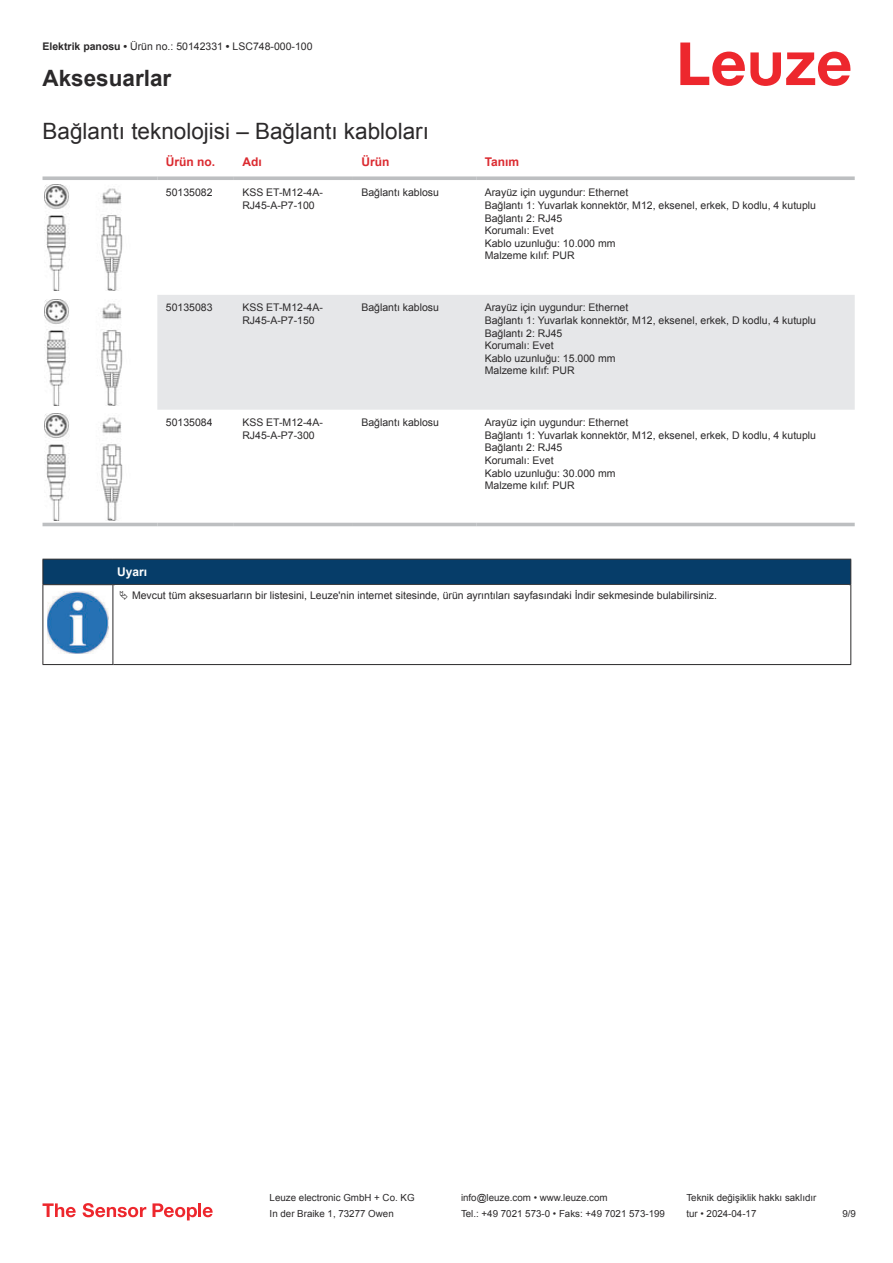
<style>
.page{position:relative;width:893px;height:1263px;background:#fff}
.page>*{position:absolute;margin:0;border:0;box-sizing:border-box;transform-origin:0 0}
.t1{font:22.5px "Arial";color:#2b292a}
.t2{font:700 22.5px "Arial";color:#2b292a}
.t3{font:700 12px "Arial";color:#db2a30}
.t4{font:700 12px "Arial";color:#fff}
.t5{font:10.5px/12.6px "Arial";color:#2b292a}
.t6{font:9.75px "Arial";color:#2b292a}
.s1{font-weight:700}
</style>
<div class="page">
<svg style="left:680px;top:43px;width:170px;height:43px"></svg>
<svg style="left:43px;top:190px;width:812px;height:337px"></svg>
<div style="left:157px;top:295px;width:698px;height:115px;background:#e6e7e9"></div>
<svg style="left:43px;top:176px;width:114px;height:4px"></svg>
<svg style="left:157px;top:176px;width:77px;height:4px"></svg>
<svg style="left:234px;top:176px;width:119px;height:4px"></svg>
<svg style="left:353px;top:176px;width:123px;height:4px"></svg>
<svg style="left:476px;top:176px;width:379px;height:4px;background:#c4c6c8"></svg>
<hr style="left:43px;top:523px;width:114px;height:3px;background:#bdbfc1">
<hr style="left:157px;top:523px;width:77px;height:3px;background:#bdbfc1">
<hr style="left:234px;top:523px;width:119px;height:3px;background:#bdbfc1">
<hr style="left:353px;top:523px;width:123px;height:3px;background:#bdbfc1">
<hr style="left:476px;top:523px;width:379px;height:3px;background:#bdbfc1">
<img style="left:45px;top:184px;width:93px;height:107px">
<img style="left:45px;top:299px;width:93px;height:106px">
<img style="left:45px;top:414px;width:93px;height:106px">
<div style="left:43px;top:559px;width:808px;height:26px;background:#063d69"></div>
<hr style="left:113px;top:584px;width:738px;height:1px;background:#2b292a">
<hr style="left:43px;top:585px;width:1px;height:75px;background:#2b292a">
<hr style="left:113px;top:585px;width:1px;height:75px;background:#2b292a">
<hr style="left:850px;top:585px;width:1px;height:75px;background:#2b292a">
<hr style="left:43px;top:664px;width:70px;height:1px;background:#2b292a">
<hr style="left:113px;top:664px;width:738px;height:1px;background:#2b292a">
<img style="left:47px;top:591px;width:61px;height:63px">
<svg style="left:43px;top:1203px;width:33px;height:14px"></svg>
<svg style="left:83px;top:1203px;width:63px;height:14px"></svg>
<svg style="left:153px;top:1203px;width:44px;height:17px"></svg>
<hr style="left:198px;top:1203px;width:3px;height:14px;background:#ed272d">
<svg style="left:203px;top:1207px;width:10px;height:10px"></svg>
<p class="t5" style="left:43px;top:41px;width:271px"><span class="s1">Elektrik panosu •</span> Ürün no.: 50142331 <span class="s1">•</span> LSC748-000-100</p>
<h1 class="t2" style="left:43px;top:70px;width:130px">Aksesuarlar</h1>
<h1 class="t1" style="left:43px;top:116px;width:388px">Bağlantı teknolojisi – Bağlantı kabloları</h1>
<p class="t3" style="left:166px;top:153px;width:51px">Ürün no.</p>
<p class="t3" style="left:242px;top:153px;width:21px">Adı</p>
<p class="t3" style="left:361px;top:153px;width:29px">Ürün</p>
<p class="t3" style="left:485px;top:153px;width:36px">Tanım</p>
<p class="t5" style="left:166px;top:187px;width:48px">50135082</p>
<p class="t5" style="left:242px;top:186px;width:82px">KSS ET-M12-4A-<br>RJ45-A-P7-100</p>
<p class="t5" style="left:361px;top:186px;width:79px">Bağlantı kablosu</p>
<p class="t5" style="left:485px;top:186px;width:333px">Arayüz için uygundur: Ethernet<br>Bağlantı 1: Yuvarlak konnektör, M12, eksenel, erkek, D kodlu, 4 kutuplu<br>Bağlantı 2: RJ45<br>Korumalı: Evet<br>Kablo uzunluğu: 10.000 mm<br>Malzeme kılıf: PUR</p>
<p class="t5" style="left:166px;top:302px;width:48px">50135083</p>
<p class="t5" style="left:242px;top:301px;width:82px">KSS ET-M12-4A-<br>RJ45-A-P7-150</p>
<p class="t5" style="left:361px;top:301px;width:79px">Bağlantı kablosu</p>
<p class="t5" style="left:485px;top:301px;width:333px">Arayüz için uygundur: Ethernet<br>Bağlantı 1: Yuvarlak konnektör, M12, eksenel, erkek, D kodlu, 4 kutuplu<br>Bağlantı 2: RJ45<br>Korumalı: Evet<br>Kablo uzunluğu: 15.000 mm<br>Malzeme kılıf: PUR</p>
<p class="t5" style="left:166px;top:417px;width:48px">50135084</p>
<p class="t5" style="left:242px;top:416px;width:82px">KSS ET-M12-4A-<br>RJ45-A-P7-300</p>
<p class="t5" style="left:361px;top:416px;width:79px">Bağlantı kablosu</p>
<p class="t5" style="left:485px;top:416px;width:333px">Arayüz için uygundur: Ethernet<br>Bağlantı 1: Yuvarlak konnektör, M12, eksenel, erkek, D kodlu, 4 kutuplu<br>Bağlantı 2: RJ45<br>Korumalı: Evet<br>Kablo uzunluğu: 30.000 mm<br>Malzeme kılıf: PUR</p>
<p class="t4" style="left:117px;top:563px;width:32px">Uyarı</p>
<p class="t5" style="left:132px;top:589px;width:586px">Mevcut tüm aksesuarların bir listesini, Leuze'nin internet sitesinde, ürün ayrıntıları sayfasındaki İndir sekmesinde bulabilirsiniz.</p>
<p class="t6" style="left:270px;top:1191px;width:146px">Leuze electronic GmbH + Co. KG</p>
<p class="t6" style="left:461px;top:1191px;width:148px">info@leuze.com • www.leuze.com</p>
<p class="t6" style="left:686px;top:1191px;width:132px">Teknik değişiklik hakkı saklıdır</p>
<p class="t6" style="left:270px;top:1207px;width:126px">In der Braike 1, 73277 Owen</p>
<p class="t6" style="left:461px;top:1207px;width:205px">Tel.: +49 7021 573-0 • Faks: +49 7021 573-199</p>
<p class="t6" style="left:686px;top:1207px;width:72px">tur • 2024-04-17</p>
<p class="t6" style="left:842px;top:1207px;width:15px">9 /9</p>
</div>
